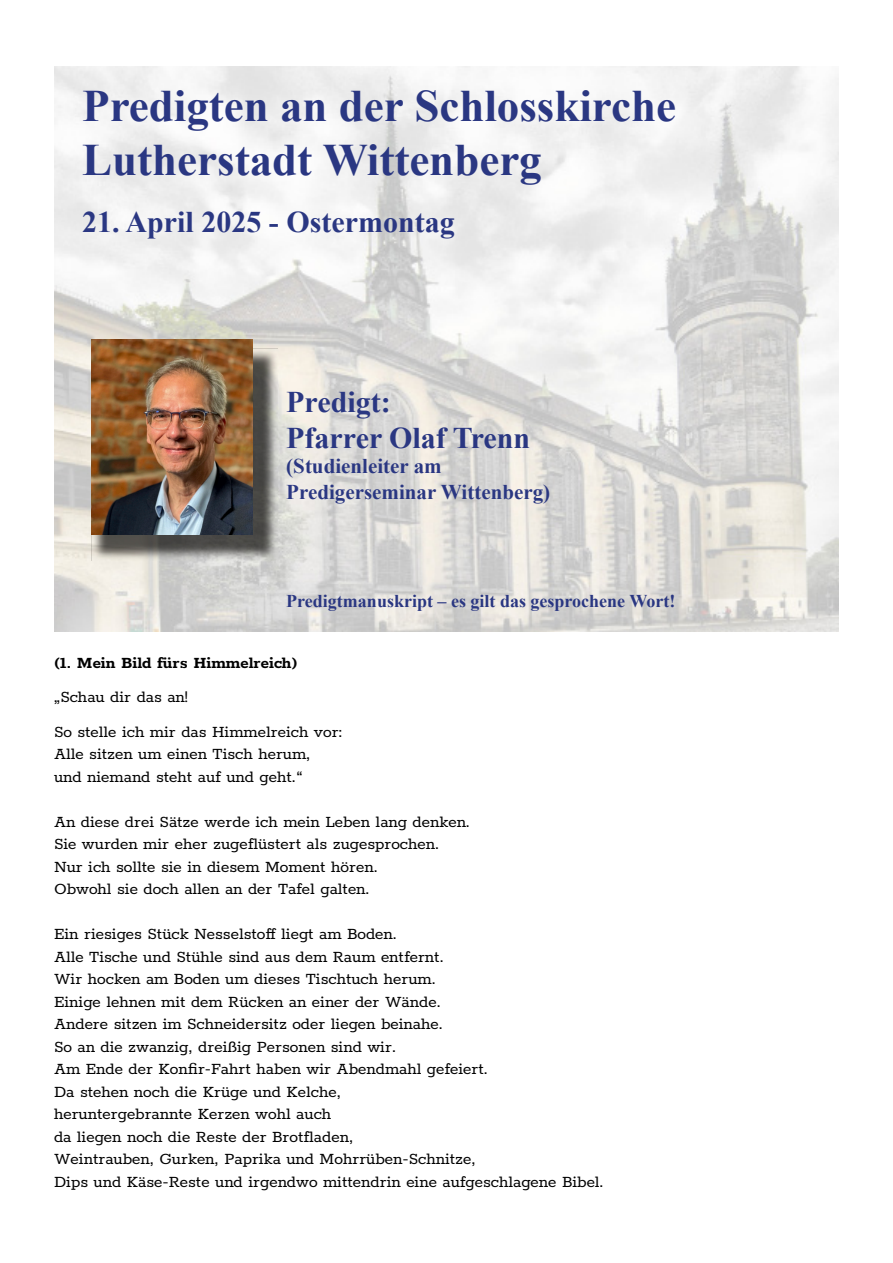
<style>
.page{position:relative;width:893px;height:1263px;background:#fff}
.page>*{position:absolute;margin:0;border:0;box-sizing:border-box;transform-origin:0 0}
.t1{font:700 45px/54px "Times New Roman";color:#2a3782}
.t2{font:700 30px/36px "Times New Roman";color:#2a3782}
.t3{font:700 21px/25.2px "Times New Roman";color:#2a3782}
.t4{font:18px/22.5px "Rokkitt";color:#000}
.t5{font:700 18px "Times New Roman";color:#2a3782}
.t6{font:700 18px "Rokkitt";color:#000}
</style>
<div class="page">
<img style="left:54px;top:67px;width:785px;height:564px">
<img style="left:91px;top:349px;width:186px;height:211px">
<img style="left:92px;top:340px;width:160px;height:195px">
<h1 class="t1" style="left:82px;top:83px;width:595px">Predigten an der Schlosskirche<br>Lutherstadt Wittenberg</h1>
<h2 class="t2" style="left:82px;top:207px;width:374px">21. April 2025 - Ostermontag</h2>
<h2 class="t2" style="left:286px;top:387px;width:245px">Predigt:<br>Pfarrer Olaf Trenn</h2>
<p class="t3" style="left:286px;top:456px;width:265px">(Studienleiter am<br>Predigerseminar Wittenberg)</p>
<p class="t5" style="left:286px;top:594px;width:391px">Predigtmanuskript – es gilt das gesprochene Wort!</p>
<p class="t6" style="left:54px;top:653px;width:245px">(1. Mein Bild fürs Himmelreich)</p>
<p class="t4" style="left:54px;top:681px;width:290px;line-height:34.5px">„Schau dir das an!<br>So stelle ich mir das Himmelreich vor:</p>
<p class="t4" style="left:54px;top:744px;width:258px">Alle sitzen um einen Tisch herum, und niemand steht auf und geht.“</p>
<p class="t4" style="left:54px;top:811px;width:418px">An diese drei Sätze werde ich mein Leben lang denken.<br>Sie wurden mir eher zugeflüstert als zugesprochen.<br>Nur ich sollte sie in diesem Moment hören.<br>Obwohl sie doch allen an der Tafel galten.</p>
<p class="t4" style="left:54px;top:924px;width:551px">Ein riesiges Stück Nesselstoff liegt am Boden.<br>Alle Tische und Stühle sind aus dem Raum entfernt.<br>Wir hocken am Boden um dieses Tischtuch herum.<br>Einige lehnen mit dem Rücken an einer der Wände.<br>Andere sitzen im Schneidersitz oder liegen beinahe.<br>So an die zwanzig, dreißig Personen sind wir.<br>Am Ende der Konfir-Fahrt haben wir Abendmahl gefeiert.<br>Da stehen noch die Krüge und Kelche,<br>heruntergebrannte Kerzen wohl auch<br>da liegen noch die Reste der Brotfladen,<br>Weintrauben, Gurken, Paprika und Mohrrüben-Schnitze,<br>Dips und Käse-Reste und irgendwo mittendrin eine aufgeschlagene Bibel.</p>
</div>
